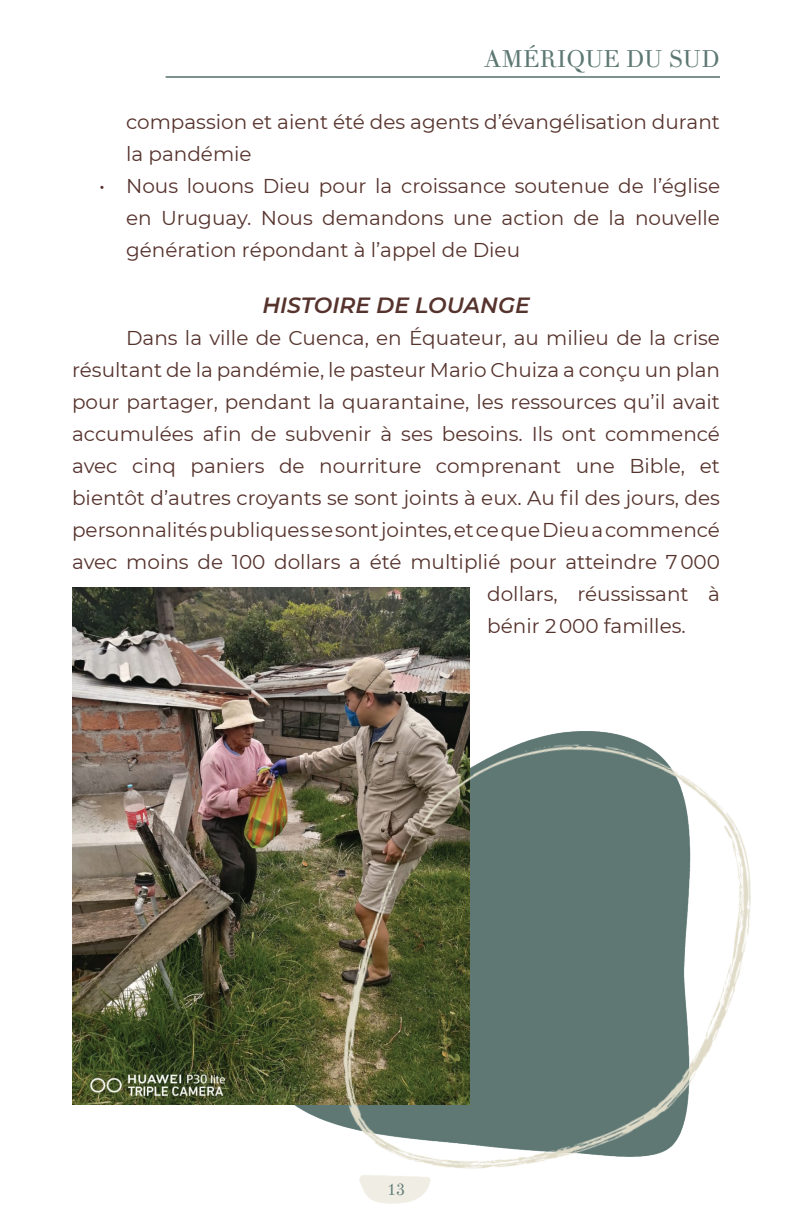
<style>
.page{position:relative;width:792px;height:1224px;background:#fff}
.page>*{position:absolute;margin:0;border:0;box-sizing:border-box;transform-origin:0 0}
.t1{font:24px "Theano Didot";color:#5d7873}
.t2{font:italic 600 22px "Montserrat";color:#56332d}
.t3{font:20px/32px "Montserrat";color:#56332d}
.t4{font:16px "Theano Didot";color:#5d7873}
</style>
<div class="page">
<hr style="left:166px;top:76px;width:554px;height:2px;background:#5d7873">
<img style="left:72px;top:588px;width:397px;height:516px">
<img style="left:245px;top:692px;width:506px;height:512px">
<p class="t1" style="left:483px;top:44px;width:237px">AMÉRIQUE DU SUD</p>
<p class="t3" style="left:126px;top:105px;width:596px">compassion et aient été des agents d’évangélisation durant la pandémie</p>
<p class="t3" style="left:126px;top:169px;width:596px;text-align:justify;text-indent:-27px">• Nous louons Dieu pour la croissance soutenue de l’église en Uruguay. Nous demandons une action de la nouvelle génération répondant à l’appel de Dieu</p>
<p class="t2" style="left:262px;top:289px;width:269px">HISTOIRE DE LOUANGE</p>
<p class="t3" style="left:126px;top:321px;width:595px">Dans la ville de Cuenca, en Équateur, au milieu de la crise</p>
<p class="t3" style="left:72px;top:353px;width:649px">résultant de la pandémie, le pasteur Mario Chuiza a conçu un plan</p>
<p class="t3" style="left:72px;top:385px;width:649px">pour partager, pendant la quarantaine, les ressources qu’il avait</p>
<p class="t3" style="left:72px;top:417px;width:649px">accumulées afin de subvenir à ses besoins. Ils ont commencé</p>
<p class="t3" style="left:72px;top:449px;width:649px">avec cinq paniers de nourriture comprenant une Bible, et</p>
<p class="t3" style="left:72px;top:481px;width:649px">bientôt d’autres croyants se sont joints à eux. Au fil des jours, des</p>
<p class="t3" style="left:72px;top:513px;width:649px">personnalités publiques se sont jointes, et ce que Dieu a commencé</p>
<p class="t3" style="left:72px;top:545px;width:649px">avec moins de 100 dollars a été multiplié pour atteindre 7 000</p>
<p class="t3" style="left:487px;top:577px;width:234px">dollars, réussissant à</p>
<p class="t3" style="left:487px;top:609px;width:200px">bénir 2 000 familles.</p>
<p class="t4" style="left:387px;top:1180px;width:20px">13</p>
</div>
